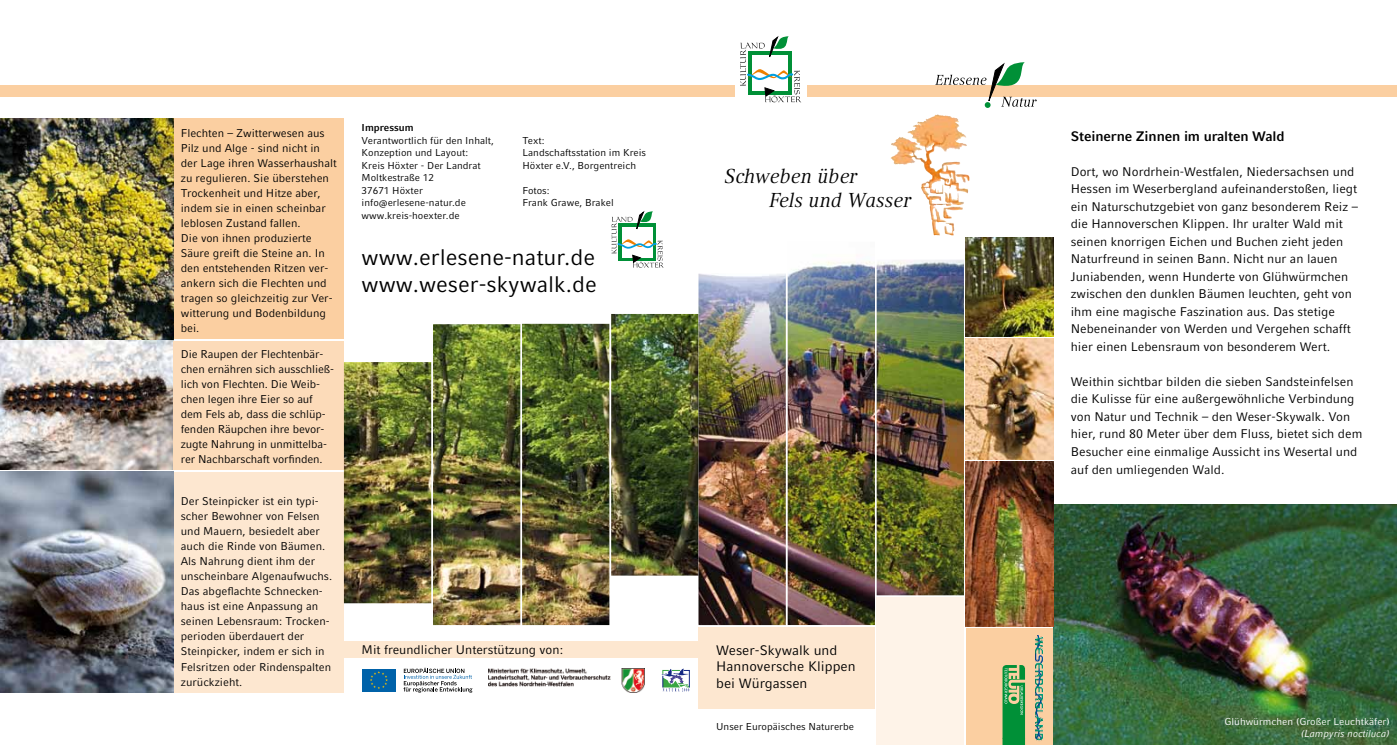
<style>
.page{position:relative;width:1397px;height:745px;background:#fff}
.page>*{position:absolute;margin:0;border:0;box-sizing:border-box;transform-origin:0 0}
.t1{font:22.5px/27px "Compatil Fact LT Pro";color:#000}
.t2{font:italic 20px/23.8px "Compatil Text LT Pro";color:#000}
.t3{font:13.75px/16.5px "Compatil Fact LT Pro";color:#000}
.t4{font:700 13.75px "Compatil Fact LT Pro";letter-spacing:-.01em;color:#000}
.t5{font:12.5px/17.5px "Compatil Fact LT Pro";color:#000}
.t6{font:11.25px/15px "Compatil Fact LT Pro";color:#000}
.t7{font:10px/12.5px "Compatil Fact LT Pro";color:#000}
.t8{font:10px "Compatil Fact LT Pro";color:#fff}
.t9{font:italic 10px "Compatil Fact LT Pro";color:#fff}
.t10{font:700 10px "Compatil Fact LT Pro";color:#000}
</style>
<div class="page">
<div style="left:174px;top:471px;width:170px;height:221px;background:#fde7d0"></div>
<div style="left:174px;top:118px;width:170px;height:221px;background:#fbcfa1"></div>
<img style="left:965px;top:238px;width:87px;height:98px">
<div style="left:698px;top:626px;width:176px;height:83px;background:#fde7d0"></div>
<div style="left:966px;top:628px;width:87px;height:116px;background:#fbcfa1"></div>
<div style="left:0;top:86px;width:734px;height:11px;background:#fbcfa1"></div>
<svg style="left:740px;top:36px;width:61px;height:66px"></svg>
<div style="left:807px;top:85px;width:589px;height:11px;background:#fbcfa1"></div>
<img style="left:0;top:471px;width:174px;height:221px">
<img style="left:0;top:341px;width:174px;height:128px">
<img style="left:0;top:118px;width:174px;height:221px">
<div style="left:174px;top:341px;width:170px;height:128px;background:#fcdbb9"></div>
<div style="left:344px;top:641px;width:354px;height:16px;background:#fde7d0"></div>
<svg style="left:611px;top:211px;width:52px;height:56px"></svg>
<div style="left:361px;top:668px;width:34px;height:23px;background:#0062a9"></div>
<svg style="left:370px;top:671px;width:18px;height:17px"></svg>
<svg style="left:403px;top:667px;width:69px;height:25px"></svg>
<svg style="left:661px;top:668px;width:28px;height:23px"></svg>
<svg style="left:935px;top:62px;width:101px;height:46px"></svg>
<img style="left:1052px;top:504px;width:344px;height:240px">
<img style="left:488px;top:668px;width:156px;height:24px">
<img style="left:965px;top:338px;width:87px;height:121px">
<img style="left:344px;top:314px;width:354px;height:310px">
<img style="left:698px;top:260px;width:265px;height:364px">
<div style="left:876px;top:596px;width:87px;height:148px;background:#fef3e8"></div>
<img style="left:965px;top:461px;width:87px;height:165px">
<img style="left:907px;top:115px;width:29px;height:46px">
<svg style="left:1002px;top:665px;width:22px;height:79px;background:#3ba053"></svg>
<img style="left:1035px;top:635px;width:9px;height:106px">
<p class="t6" style="left:181px;top:126px;width:157px">Flechten – Zwitterwesen aus<br>Pilz und Alge - sind nicht in der Lage ihren Wasserhaushalt zu regulieren. Sie überstehen<br>Trockenheit und Hitze aber, indem sie in einen scheinbar leblosen Zustand fallen.<br>Die von ihnen produzierte<br>Säure greift die Steine an. In den entstehenden Ritzen ver&shy;ankern sich die Flechten und tragen so gleichzeitig zur Ver&shy;witterung und Bodenbildung bei.</p>
<p class="t6" style="left:181px;top:346px;width:155px">Die Raupen der Flechtenbär&shy;chen ernähren sich ausschließ&shy;lich von Flechten. Die Weib&shy;chen legen ihre Eier so auf dem Fels ab, dass die schlüp&shy;fenden Räupchen ihre bevor&shy;zugte Nahrung in unmittelba&shy;rer Nachbarschaft vorfinden.</p>
<p class="t6" style="left:181px;top:493px;width:153px">Der Steinpicker ist ein typi&shy;scher Bewohner von Felsen und Mauern, besiedelt aber auch die Rinde von Bäumen.<br>Als Nahrung dient ihm der unscheinbare Algenaufwuchs.<br>Das abgeflachte Schnecken&shy;haus ist eine Anpassung an seinen Lebensraum: Trocken&shy;perioden überdauert der<br>Steinpicker, indem er sich in<br>Felsritzen oder Rindenspalten zurückzieht.</p>
<p class="t10" style="left:361px;top:122px;width:53px">Impressum</p>
<p class="t7" style="left:361px;top:134px;width:134px">Verantwortlich für den Inhalt,<br>Konzeption und Layout:<br>Kreis Höxter - Der Landrat<br>Moltkestraße 12<br>37671 Höxter info@erlesene-natur.de www.kreis-hoexter.de</p>
<p class="t7" style="left:522px;top:134px;width:125px">Text:<br>Landschaftsstation im Kreis<br>Höxter e.V., Borgentreich</p>
<p class="t7" style="left:522px;top:184px;width:93px">Fotos:<br>Frank Grawe, Brakel</p>
<h1 class="t1" style="left:361px;top:244px;width:236px">www.erlesene-natur.de www.weser-skywalk.de</h1>
<p class="t5" style="left:361px;top:641px;width:203px">Mit freundlicher Unterstützung von:</p>
<h2 class="t2" style="left:769px;top:164px;width:143px;text-indent:-44px">Schweben über<br>Fels und Wasser</h2>
<p class="t3" style="left:716px;top:641px;width:141px">Weser-Skywalk und<br>Hannoversche Klippen bei Würgassen</p>
<p class="t7" style="left:716px;top:719px;width:139px">Unser Europäisches Naturerbe</p>
<p class="t4" style="left:1070px;top:128px;width:215px">Steinerne Zinnen im uralten Wald</p>
<p class="t5" style="left:1070px;top:162px;width:289px">Dort, wo Nordrhein-Westfalen, Niedersachsen und Hessen im Weserbergland aufeinanderstoßen, liegt ein Naturschutzgebiet von ganz besonderem Reiz – die Hannoverschen Klippen. Ihr uralter Wald mit seinen knorrigen Eichen und Buchen zieht jeden Naturfreund in seinen Bann. Nicht nur an lauen Juniabenden, wenn Hunderte von Glühwürmchen zwischen den dunklen Bäumen leuchten, geht von ihm eine magische Faszination aus. Das stetige Nebeneinander von Werden und Vergehen schafft hier einen Lebensraum von besonderem Wert.</p>
<p class="t5" style="left:1070px;top:372px;width:293px">Weithin sichtbar bilden die sieben Sandsteinfelsen die Kulisse für eine außergewöhnliche Verbindung von Natur und Technik – den Weser-Skywalk. Von hier, rund 80 Meter über dem Fluss, bietet sich dem Besucher eine einmalige Aussicht ins Wesertal und auf den umliegenden Wald.</p>
<p class="t8" style="left:1224px;top:715px;width:167px">Glühwürmchen (Großer Leuchtkäfer)</p>
<p class="t9" style="left:1300px;top:727px;width:90px">(Lampyris noctiluca)</p>
</div>
